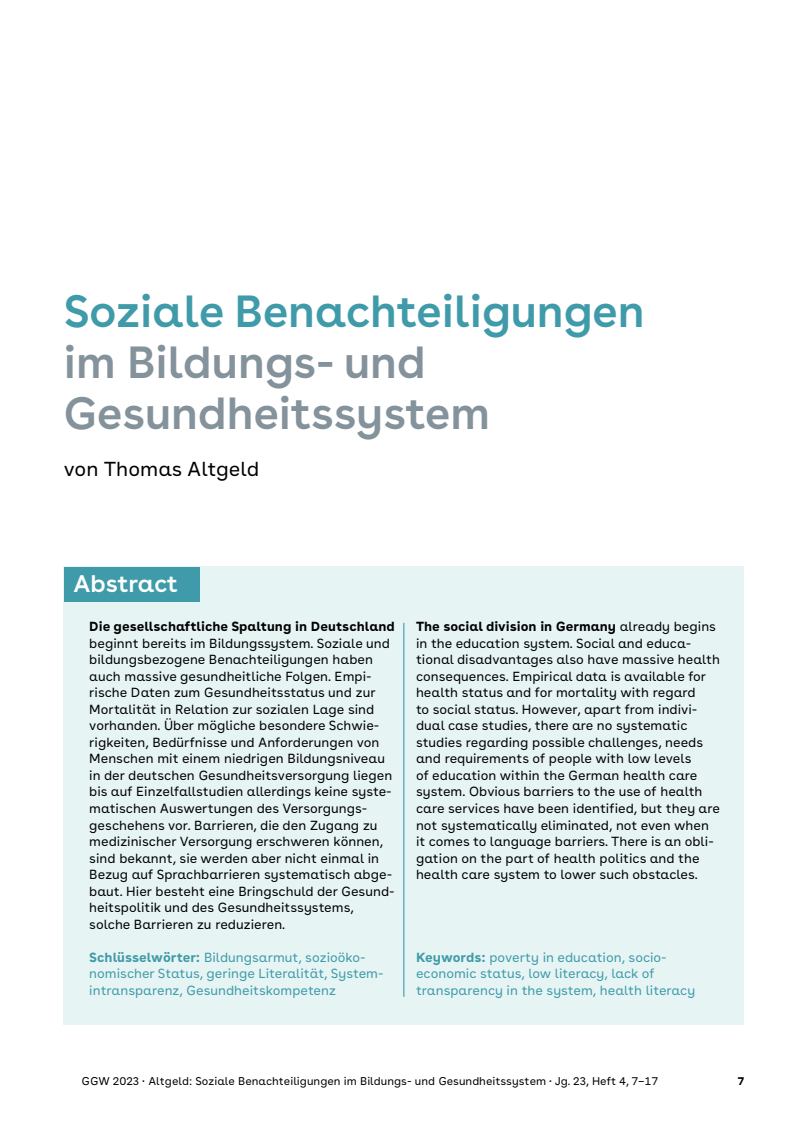
<style>
.page{position:relative;width:808px;height:1127px;background:#fff}
.page>*{position:absolute;margin:0;border:0;box-sizing:border-box;transform-origin:0 0}
.H1_-_Headline{font:600 45px/51px "AOK Buenos Aires";color:#83929b}
.H2_-__Headline_Störer{font:600 24px "AOK Buenos Aires";color:#fff}
.P_-_Innen__Copy_9pt_135{font:20.25px "AOK Buenos Aires Text";color:#000}
.P_-_Innen__Copy_9pt_135-2{font:13.2px/16.5px "AOK Buenos Aires Text";color:#000}
.P_-_Innen__Copy_9pt_135-3{font:13.2px/16.5px "AOK Buenos Aires Text";color:#3f9ba9}
.t1{font:11.25px "AOK Buenos Aires Text";color:#000}
.t2{font:700 11.25px "AOK Buenos Aires Text";color:#000}
.s1{color:#3f9ba9}
.s2{font-weight:700}
</style>
<div class="page">
<div style="left:64px;top:567px;width:680px;height:458px;background:#e7f4f4"></div>
<div style="left:64px;top:567px;width:135px;height:34px;background:#3f9ba9"></div>
<hr style="left:403px;top:623px;width:1px;height:374px;background:#3f9ba9">
<h1 class="H1_-_Headline" style="left:64px;top:281px;width:582px"><span class="s1">Soziale Benachteiligungen </span>im Bildungs- und<br>Gesundheitssystem</h1>
<p class="P_-_Innen__Copy_9pt_135" style="left:64px;top:453px;width:197px">von Thomas Altgeld</p>
<h2 class="H2_-__Headline_Störer" style="left:74px;top:564px;width:106px">Abstract</h2>
<p class="P_-_Innen__Copy_9pt_135-2" style="left:89px;top:617px;width:307px"><span class="s2">Die gesellschaftliche Spaltung in Deutschland </span>beginnt bereits im Bildungssystem. Soziale und bildungsbezogene Benachteiligungen haben auch massive gesundheitliche Folgen. Empi&shy;rische Daten zum Gesundheitsstatus und zur Mortalität in Relation zur sozialen Lage sind vorhanden. Über mögliche besondere Schwie&shy;rigkeiten, Bedürfnisse und Anforderungen von Menschen mit einem niedrigen Bildungsniveau in der deutschen Gesundheitsversorgung liegen bis auf Einzelfallstudien allerdings keine syste&shy;matischen Auswertungen des Versorgungs&shy;geschehens vor. Barrieren, die den Zugang zu medizinischer Versorgung erschweren können, sind bekannt, sie werden aber nicht einmal in Bezug auf Sprachbarrieren systematisch abge&shy;baut. Hier besteht eine Bringschuld der Gesund&shy;heitspolitik und des Gesundheitssystems, solche Barrieren zu reduzieren.</p>
<p class="P_-_Innen__Copy_9pt_135-3" style="left:89px;top:947px;width:294px"><span class="s2">Schlüsselwörter:</span> Bildungsarmut, sozioöko&shy;nomischer Status, geringe Literalität, System&shy;intransparenz, Gesundheitskompetenz</p>
<p class="P_-_Innen__Copy_9pt_135-2" style="left:416px;top:617px;width:305px"><span class="s2">The social division in Germany</span> already begins in the education system. Social and educa&shy;tional disadvantages also have massive health consequences. Empirical data is available for health status and for mortality with regard<br>to social status. However, apart from indivi&shy;dual case studies, there are no systematic studies regarding possible challenges, needs and requirements of people with low levels<br>of education within the German health care system. Obvious barriers to the use of health care services have been identified, but they are not systematically eliminated, not even when it comes to language barriers. There is an obli&shy;gation on the part of health politics and the health care system to lower such obstacles.</p>
<p class="P_-_Innen__Copy_9pt_135-3" style="left:416px;top:947px;width:281px"><span class="s2">Keywords:</span> poverty in education, socio&shy;economic status, low literacy, lack of transparency in the system, health literacy</p>
<p class="t1" style="left:82px;top:1072px;width:578px">GGW 2023 · Altgeld: Soziale Benachteiligungen im Bildungs- und Gesundheitssystem · Jg. 23, Heft 4, 7–17</p>
<p class="t2" style="left:738px;top:1071px;width:8px">7</p>
</div>
